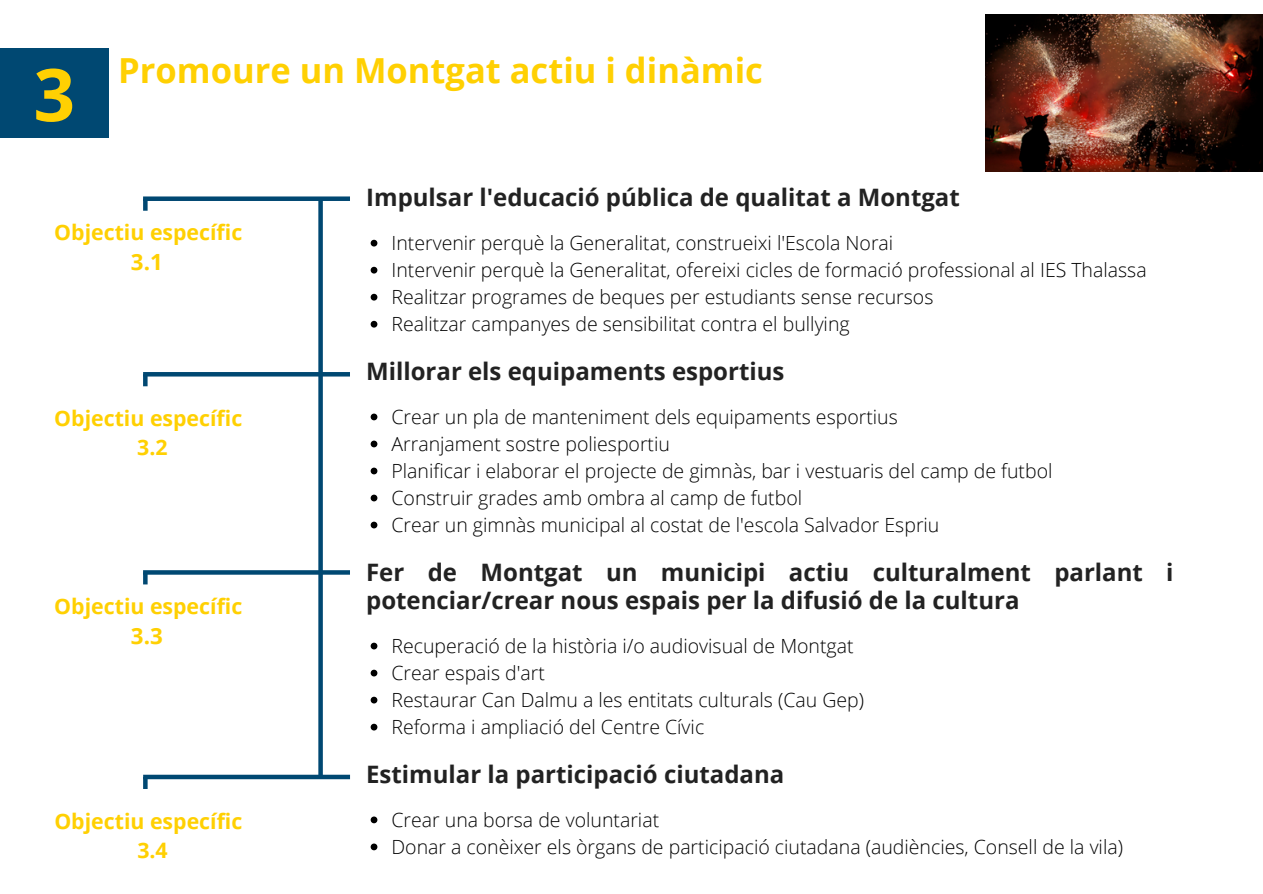
<style>
.page{position:relative;width:1263px;height:894px;background:#fff}
.page>*{position:absolute;margin:0;border:0;box-sizing:border-box;transform-origin:0 0}
.t1{font:700 72.75px "Open Sans";color:#ffd002}
.t2{font:700 34.5px "Open Sans";color:#ffd002}
.t3{font:700 24px/28.2px "Open Sans";color:#222}
.t4{font:700 22.35px "Open Sans";color:#ffd002}
.t5{font:700 21.3px/29.2px "Open Sans";color:#ffd002;text-align:center}
.t6{font:300 19.5px "Open Sans";color:#000}
</style>
<div class="page">
<div style="left:0;top:48px;width:108px;height:90px;background:#004872"></div>
<div style="left:143px;top:196px;width:207px;height:5px;background:#004872"></div>
<div style="left:318px;top:199px;width:5px;height:577px;background:#004872"></div>
<div style="left:143px;top:199px;width:5px;height:12px;background:#004872"></div>
<svg style="left:371px;top:240px;width:6px;height:6px"></svg>
<svg style="left:371px;top:267px;width:6px;height:6px"></svg>
<svg style="left:371px;top:294px;width:6px;height:6px"></svg>
<svg style="left:371px;top:321px;width:6px;height:6px"></svg>
<hr style="left:143px;top:372px;width:207px;height:4px;background:#004872">
<div style="left:143px;top:374px;width:5px;height:12px;background:#004872"></div>
<svg style="left:371px;top:413px;width:6px;height:7px"></svg>
<svg style="left:371px;top:440px;width:6px;height:7px"></svg>
<svg style="left:371px;top:467px;width:6px;height:7px"></svg>
<svg style="left:371px;top:494px;width:6px;height:7px"></svg>
<svg style="left:371px;top:521px;width:6px;height:7px"></svg>
<svg style="left:371px;top:642px;width:6px;height:7px"></svg>
<svg style="left:371px;top:669px;width:6px;height:7px"></svg>
<svg style="left:371px;top:696px;width:6px;height:7px"></svg>
<svg style="left:371px;top:723px;width:6px;height:7px"></svg>
<svg style="left:143px;top:570px;width:207px;height:4px"></svg>
<div style="left:143px;top:572px;width:5px;height:12px;background:#004872"></div>
<svg style="left:371px;top:816px;width:6px;height:7px"></svg>
<svg style="left:371px;top:843px;width:6px;height:7px"></svg>
<div style="left:143px;top:774px;width:207px;height:5px;background:#004872"></div>
<div style="left:143px;top:776px;width:5px;height:12px;background:#004872"></div>
<img style="left:985px;top:15px;width:278px;height:156px">
<h1 class="t1" style="left:33px;top:43px;width:43px">3</h1>
<p class="t2" style="left:118px;top:46px;width:646px">Promoure un Montgat actiu i dinàmic</p>
<p class="t5" style="left:54px;top:217px;width:190px">Objectiu específic</p>
<p class="t4" style="left:131px;top:246px;width:33px">3.1</p>
<p class="t5" style="left:54px;top:403px;width:190px">Objectiu específic<br>3.2</p>
<p class="t5" style="left:54px;top:590px;width:190px">Objectiu específic</p>
<p class="t4" style="left:131px;top:620px;width:33px">3.3</p>
<p class="t5" style="left:54px;top:805px;width:190px">Objectiu específic<br>3.4</p>
<p class="t3" style="left:366px;top:182px;width:595px">Impulsar l'educació pública de qualitat a Montgat</p>
<p class="t6" style="left:391px;top:229px;width:503px">Intervenir perquè la Generalitat, construeixi l'Escola Norai</p>
<p class="t6" style="left:391px;top:256px;width:757px">Intervenir perquè la Generalitat, ofereixi cicles de formació professional al IES Thalassa</p>
<h3 class="t6" style="left:391px;top:283px;width:543px">Realitzar programes de beques per estudiants sense recursos</h3>
<p class="t6" style="left:391px;top:310px;width:460px">Realitzar campanyes de sensibilitat contra el bullying</p>
<h3 class="t3" style="left:366px;top:356px;width:420px">Millorar els equipaments esportius</h3>
<p class="t6" style="left:391px;top:403px;width:508px">Crear un pla de manteniment dels equipaments esportius</p>
<p class="t6" style="left:391px;top:430px;width:280px">Arranjament sostre poliesportiu</p>
<h3 class="t6" style="left:391px;top:457px;width:662px">Planificar i elaborar el projecte de gimnàs, bar i vestuaris del camp de futbol</h3>
<p class="t6" style="left:391px;top:484px;width:412px">Construir grades amb ombra al camp de futbol</p>
<p class="t6" style="left:391px;top:511px;width:549px">Crear un gimnàs municipal al costat de l'escola Salvador Espriu</p>
<h3 class="t3" style="left:366px;top:557px;width:809px">Fer de Montgat un municipi actiu culturalment parlant i potenciar/crear nous espais per la difusió de la cultura</h3>
<h2 class="t6" style="left:391px;top:631px;width:464px">Recuperació de la història i/o audiovisual de Montgat</h2>
<p class="t6" style="left:391px;top:658px;width:155px">Crear espais d'art</p>
<p class="t6" style="left:391px;top:685px;width:474px">Restaurar Can Dalmu a les entitats culturals (Cau Gep)</p>
<p class="t6" style="left:391px;top:712px;width:314px">Reforma i ampliació del Centre Cívic</p>
<h2 class="t3" style="left:366px;top:759px;width:420px">Estimular la participació ciutadana</h2>
<p class="t6" style="left:391px;top:805px;width:269px">Crear una borsa de voluntariat</p>
<p class="t6" style="left:391px;top:832px;width:733px">Donar a conèixer els òrgans de participació ciutadana (audiències, Consell de la vila)</p>
</div>
